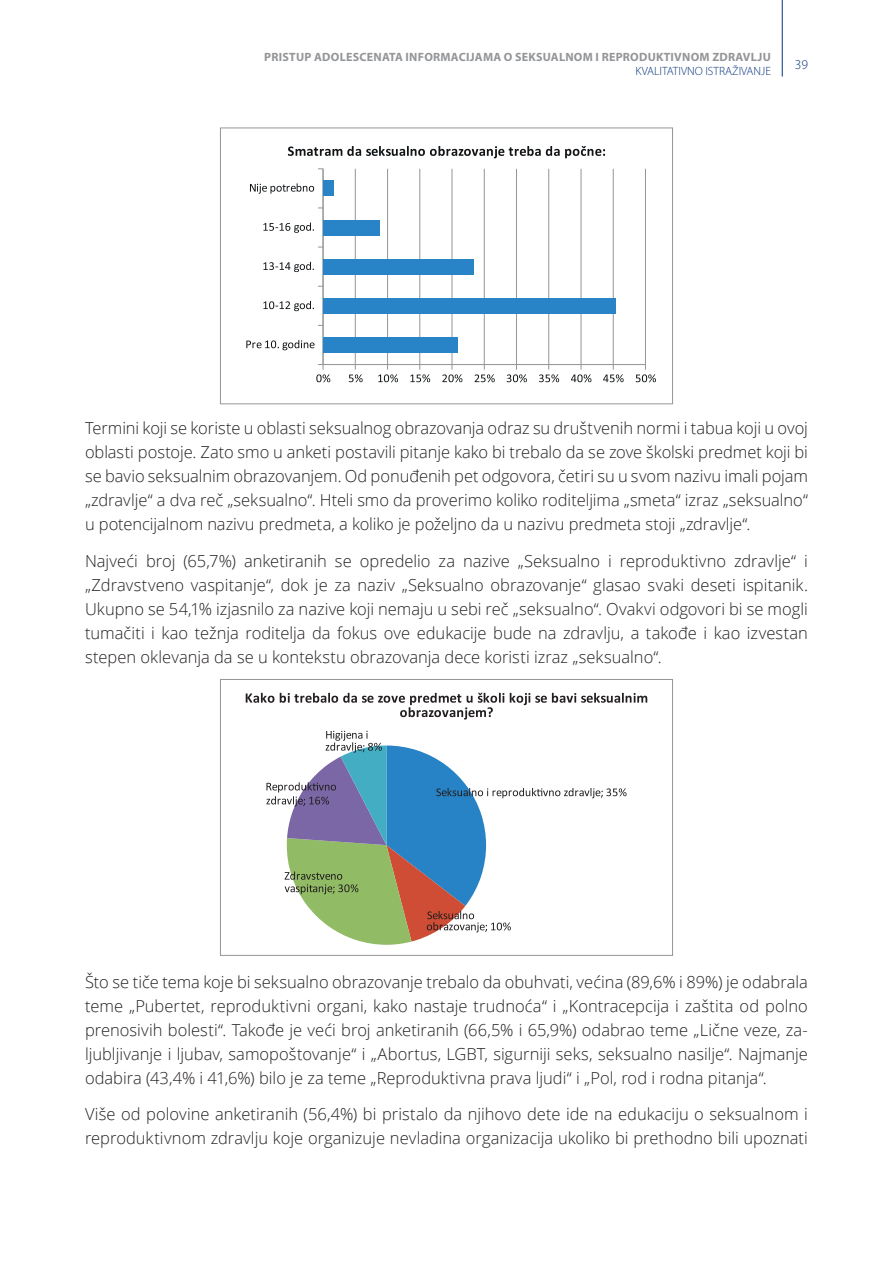
<style>
.page{position:relative;width:893px;height:1263px;background:#fff}
.page>*{position:absolute;margin:0;border:0;box-sizing:border-box;transform-origin:0 0}
.t1{font:300 16.5px/24px "Open Sans";color:#231f20;text-align:justify}
.t2{font:300 13.5px "Myriad Pro";color:#08357c}
.t3{font:700 12px "Myriad Pro";letter-spacing:.02em;color:#939598}
.t4{font:300 12px "Myriad Pro";color:#08357c}
</style>
<div class="page">
<hr style="left:782px;top:0;width:1px;height:77px;background:#08357c">
<svg style="left:324px;top:169px;width:292px;height:195px"></svg>
<hr style="left:355px;top:169px;width:1px;height:196px;background:#939595">
<hr style="left:387px;top:169px;width:1px;height:196px;background:#939595">
<hr style="left:419px;top:169px;width:1px;height:196px;background:#939595">
<hr style="left:452px;top:169px;width:1px;height:196px;background:#939595">
<hr style="left:484px;top:169px;width:1px;height:196px;background:#939595">
<hr style="left:516px;top:169px;width:1px;height:196px;background:#939595">
<hr style="left:548px;top:169px;width:1px;height:196px;background:#939595">
<hr style="left:581px;top:169px;width:1px;height:196px;background:#939595">
<hr style="left:613px;top:169px;width:1px;height:196px;background:#939595">
<hr style="left:645px;top:169px;width:1px;height:196px;background:#939595">
<hr style="left:323px;top:169px;width:1px;height:196px;background:#939595">
<hr style="left:323px;top:364px;width:322px;height:1px;background:#939595">
<div style="left:323px;top:181px;width:11px;height:15px;background:#2884c6"></div>
<div style="left:323px;top:220px;width:56px;height:15px;background:#2884c6"></div>
<div style="left:323px;top:259px;width:150px;height:15px;background:#2884c6"></div>
<div style="left:323px;top:298px;width:292px;height:16px;background:#2884c6"></div>
<div style="left:323px;top:337px;width:135px;height:16px;background:#2884c6"></div>
<svg style="left:246px;top:340px;width:69px;height:10px"></svg>
<svg style="left:263px;top:301px;width:51px;height:10px"></svg>
<svg style="left:263px;top:262px;width:51px;height:10px"></svg>
<svg style="left:263px;top:223px;width:51px;height:10px"></svg>
<svg style="left:250px;top:183px;width:64px;height:11px"></svg>
<svg style="left:316px;top:364px;width:14px;height:18px"></svg>
<svg style="left:349px;top:365px;width:14px;height:17px"></svg>
<svg style="left:378px;top:365px;width:20px;height:17px"></svg>
<svg style="left:410px;top:365px;width:20px;height:17px"></svg>
<svg style="left:442px;top:365px;width:20px;height:17px"></svg>
<svg style="left:475px;top:365px;width:20px;height:17px"></svg>
<svg style="left:507px;top:365px;width:20px;height:17px"></svg>
<svg style="left:539px;top:365px;width:20px;height:17px"></svg>
<svg style="left:571px;top:365px;width:20px;height:17px"></svg>
<svg style="left:603px;top:365px;width:21px;height:17px"></svg>
<svg style="left:636px;top:365px;width:20px;height:17px"></svg>
<svg style="left:288px;top:146px;width:317px;height:12px"></svg>
<div style="left:220px;top:128px;width:453px;height:276px;border:1px solid #939598"></div>
<svg style="left:266px;top:731px;width:360px;height:214px"></svg>
<svg style="left:246px;top:693px;width:401px;height:26px"></svg>
<div style="left:220px;top:679px;width:453px;height:277px;border:1px solid #939598"></div>
<p class="t3" style="left:264px;top:49px;width:508px">PRISTUP ADOLESCENATA INFORMACIJAMA O SEKSUALNOM I REPRODUKTIVNOM ZDRAVLJU</p>
<p class="t4" style="left:635px;top:64px;width:137px">KVALITATIVNO ISTRAŽIVANJE</p>
<p class="t2" style="left:795px;top:56px;width:15px">39</p>
<p class="t1" style="left:85px;top:415px;width:724px">Termini koji se koriste u oblasti seksualnog obrazovanja odraz su društvenih normi i tabua koji u ovoj oblasti postoje. Zato smo u anketi postavili pitanje kako bi trebalo da se zove školski predmet koji bi se bavio seksualnim obrazovanjem. Od ponuđenih pet odgovora, četiri su u svom nazivu imali pojam „zdravlje“ a dva reč „seksualno“. Hteli smo da proverimo koliko roditeljima „smeta“ izraz „seksualno“ u potencijalnom nazivu predmeta, a koliko je poželjno da u nazivu predmeta stoji „zdravlje“.</p>
<p class="t1" style="left:85px;top:548px;width:724px">Najveći broj (65,7%) anketiranih se opredelio za nazive „Seksualno i reproduktivno zdravlje“ i „Zdravstveno vaspitanje“, dok je za naziv „Seksualno obrazovanje“ glasao svaki deseti ispitanik.<br>Ukupno se 54,1% izjasnilo za nazive koji nemaju u sebi reč „seksualno“. Ovakvi odgovori bi se mogli tumačiti i kao težnja roditelja da fokus ove edukacije bude na zdravlju, a takođe i kao izvestan stepen oklevanja da se u kontekstu obrazovanja dece koristi izraz „seksualno“.</p>
<p class="t1" style="left:85px;top:969px;width:724px">Što se tiče tema koje bi seksualno obrazovanje trebalo da obuhvati, većina (89,6% i 89%) je odabrala teme „Pubertet, reproduktivni organi, kako nastaje trudnoća“ i „Kontracepcija i zaštita od polno prenosivih bolesti“. Takođe je veći broj anketiranih (66,5% i 65,9%) odabrao teme „Lične veze, za&shy;ljubljivanje i ljubav, samopoštovanje“ i „Abortus, LGBT, sigurniji seks, seksualno nasilje“. Najmanje odabira (43,4% i 41,6%) bilo je za teme „Reproduktivna prava ljudi“ i „Pol, rod i rodna pitanja“.</p>
<p class="t1" style="left:85px;top:1102px;width:724px">Više od polovine anketiranih (56,4%) bi pristalo da njihovo dete ide na edukaciju o seksualnom i reproduktivnom zdravlju koje organizuje nevladina organizacija ukoliko bi prethodno bili upoznati</p>
</div>
